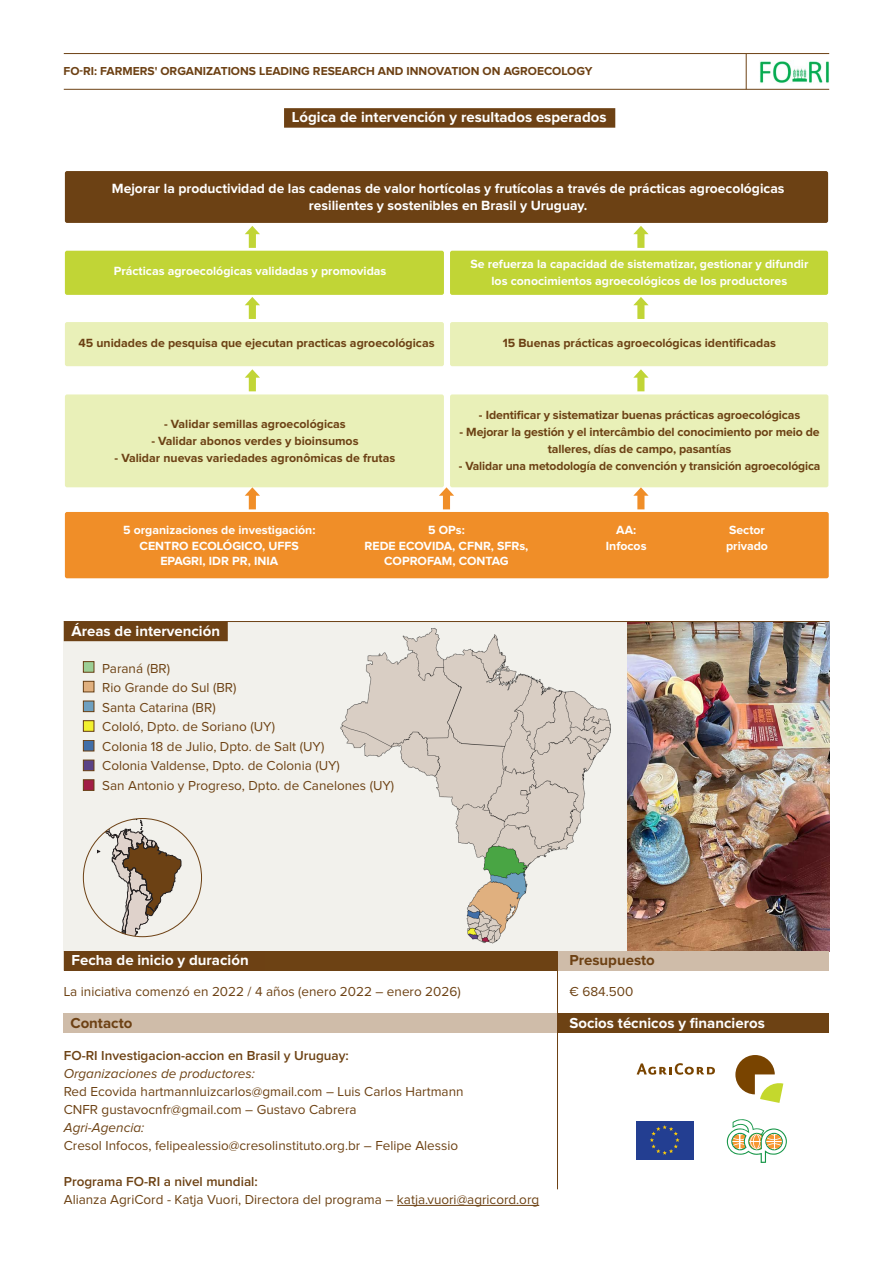
<style>
.page{position:relative;width:893px;height:1263px;background:#fff}
.page>*{position:absolute;margin:0;border:0;box-sizing:border-box;transform-origin:0 0}
.Broodtekst_AgriCord{font:700 15px "Proxima Nova";color:#fff}
.Broodtekst_AgriCord-2{font:700 15px "Proxima Nova";color:#6d4114}
.t1{font:700 13.8px/17px "Proxima Nova";color:#fff;text-align:center}
.Broodtekst_AgriCord-3{font:13.5px "Proxima Nova";color:#6d4214}
.Broodtekst_AgriCord-4{font:600 13.5px "Proxima Nova";color:#6d4214}
.Broodtekst_AgriCord-5{font:italic 13.5px "Proxima Nova";color:#6d4214}
.t2{font:700 12.3px/17px "Proxima Nova";color:#6c4114;text-align:center}
.t3{font:700 12.3px/15.5px "Proxima Nova";color:#fff;text-align:center}
.t4{font:700 12px "Proxima Nova";color:#6d4114}
</style>
<div class="page">
<hr style="left:64px;top:89px;width:765px;height:1px;background:#6d4114">
<hr style="left:64px;top:53px;width:765px;height:1px;background:#6d4114">
<hr style="left:746px;top:54px;width:1px;height:35px;background:#6d4114">
<div style="left:64px;top:622px;width:765px;height:330px;background:#f2f1ec"></div>
<img style="left:340px;top:628px;width:271px;height:316px">
<img style="left:627px;top:622px;width:202px;height:329px">
<img style="left:759px;top:61px;width:71px;height:23px">
<div style="left:64px;top:951px;width:493px;height:20px;background:#6d4214"></div>
<div style="left:557px;top:951px;width:272px;height:20px;background:#cfbca9"></div>
<div style="left:64px;top:1014px;width:493px;height:19px;background:#cfbca9"></div>
<div style="left:557px;top:1014px;width:272px;height:19px;background:#6d4214"></div>
<div style="left:284px;top:108px;width:331px;height:20px;background:#6d4114"></div>
<div style="left:64px;top:622px;width:164px;height:19px;background:#6d4114"></div>
<hr style="left:557px;top:951px;width:1px;height:238px;background:#6d4114">
<hr style="left:397px;top:1205px;width:142px;height:1px;background:#6d4214">
<svg style="left:735px;top:1055px;width:48px;height:48px"></svg>
<svg style="left:637px;top:1063px;width:78px;height:12px"></svg>
<svg style="left:727px;top:1119px;width:60px;height:44px"></svg>
<div style="left:636px;top:1121px;width:58px;height:38px;background:#233e91"></div>
<svg style="left:650px;top:1125px;width:30px;height:30px"></svg>
<svg style="left:83px;top:818px;width:98px;height:119px"></svg>
<hr style="left:64px;top:621px;width:765px;height:1px;background:#6d4114">
<div style="left:450px;top:322px;width:378px;height:44px;background:#e9f0b8;border-radius:2px"></div>
<div style="left:65px;top:251px;width:379px;height:44px;background:#c1d536;border-radius:2px"></div>
<div style="left:450px;top:251px;width:378px;height:44px;background:#c1d536;border-radius:2px"></div>
<div style="left:65px;top:171px;width:763px;height:52px;background:#6c4114;border-radius:2px"></div>
<div style="left:65px;top:512px;width:764px;height:66px;background:#f08e28;border-radius:2px"></div>
<div style="left:65px;top:322px;width:379px;height:44px;background:#e9f0b8;border-radius:2px"></div>
<svg style="left:245px;top:297px;width:15px;height:22px"></svg>
<svg style="left:633px;top:297px;width:16px;height:22px"></svg>
<svg style="left:245px;top:226px;width:15px;height:22px"></svg>
<svg style="left:633px;top:226px;width:16px;height:22px"></svg>
<div style="left:65px;top:394px;width:379px;height:93px;background:#e9f0b8;border-radius:2px"></div>
<div style="left:450px;top:394px;width:378px;height:93px;background:#e9f0b8;border-radius:2px"></div>
<svg style="left:245px;top:369px;width:15px;height:22px"></svg>
<svg style="left:245px;top:487px;width:15px;height:22px"></svg>
<svg style="left:633px;top:487px;width:16px;height:22px"></svg>
<svg style="left:439px;top:487px;width:15px;height:22px"></svg>
<svg style="left:633px;top:369px;width:16px;height:22px"></svg>
<div style="left:83px;top:661px;width:11px;height:11px;background:#9cce95;border:1px solid #6d4214"></div>
<div style="left:83px;top:701px;width:11px;height:11px;background:#6ea0c0;border:1px solid #6d4214"></div>
<div style="left:83px;top:740px;width:11px;height:11px;background:#416ea7;border:1px solid #6d4214"></div>
<div style="left:83px;top:681px;width:11px;height:11px;background:#e0b07f;border:1px solid #6d4214"></div>
<div style="left:83px;top:720px;width:11px;height:11px;background:#f2f12f;border:1px solid #6d4214"></div>
<div style="left:83px;top:760px;width:11px;height:11px;background:#5b4285;border:1px solid #6d4214"></div>
<div style="left:83px;top:779px;width:11px;height:11px;background:#a21d46;border:1px solid #6d4214"></div>
<p class="t4" style="left:64px;top:65px;width:530px">FO-RI: FARMERS' ORGANIZATIONS LEADING RESEARCH AND INNOVATION ON AGROECOLOGY</p>
<p class="Broodtekst_AgriCord" style="left:292px;top:109px;width:316px">Lógica de intervención y resultados esperados</p>
<p class="t1" style="left:112px;top:181px;width:674px">Mejorar la productividad de las cadenas de valor hortícolas y frutícolas a través de prácticas agroecológicas resilientes y sostenibles en Brasil y Uruguay.</p>
<p class="t3" style="left:114px;top:264px;width:274px">Prácticas agroecológicas validadas y promovidas</p>
<p class="t2" style="left:79px;top:334px;width:358px">45 unidades de pesquisa que ejecutan practicas agroecológicas</p>
<p class="t2" style="left:164px;top:416px;width:183px">- Validar semillas agroecológicas</p>
<p class="t2" style="left:151px;top:433px;width:209px">- Validar abonos verdes y bioinsumos</p>
<p class="t2" style="left:115px;top:450px;width:282px">- Validar nuevas variedades agronômicas de frutas</p>
<p class="t3" style="left:470px;top:256px;width:340px;line-height:17px">Se refuerza la capacidad de sistematizar, gestionar y difundir los conocimientos agroecológicos de los productores</p>
<p class="t2" style="left:503px;top:335px;width:275px">15 Buenas prácticas agroecológicas identificadas</p>
<p class="t2" style="left:479px;top:407px;width:323px">- Identificar y sistematizar buenas prácticas agroecológicas</p>
<p class="t2" style="left:459px;top:424px;width:362px">- Mejorar la gestión y el intercâmbio del conocimiento por meio de talleres, días de campo, pasantías</p>
<p class="t2" style="left:459px;top:457px;width:363px">- Validar una metodología de convención y transición agroecológica</p>
<p class="t3" style="left:123px;top:523px;width:194px">5 organizaciones de investigación:<br>CENTRO ECOLÓGICO, UFFS<br>EPAGRI, IDR PR, INIA</p>
<p class="t3" style="left:365px;top:523px;width:165px">5 OPs:<br>REDE ECOVIDA, CFNR, SFRs,<br>COPROFAM, CONTAG</p>
<p class="t3" style="left:606px;top:523px;width:42px">AA:<br>Infocos</p>
<p class="t3" style="left:726px;top:523px;width:44px;text-align:left">Sector privado</p>
<p class="Broodtekst_AgriCord" style="left:71px;top:622px;width:150px">Áreas de intervención</p>
<p class="Broodtekst_AgriCord-3" style="left:102px;top:661px;width:69px">Paraná (BR)</p>
<p class="Broodtekst_AgriCord-3" style="left:102px;top:680px;width:136px">Rio Grande do Sul (BR)</p>
<p class="Broodtekst_AgriCord-3" style="left:102px;top:700px;width:115px">Santa Catarina (BR)</p>
<p class="Broodtekst_AgriCord-3" style="left:102px;top:719px;width:174px">Cololó, Dpto. de Soriano (UY)</p>
<p class="Broodtekst_AgriCord-3" style="left:102px;top:739px;width:224px">Colonia 18 de Julio, Dpto. de Salt (UY)</p>
<p class="Broodtekst_AgriCord-3" style="left:102px;top:758px;width:239px">Colonia Valdense, Dpto. de Colonia (UY)</p>
<p class="Broodtekst_AgriCord-3" style="left:102px;top:778px;width:294px">San Antonio y Progreso, Dpto. de Canelones (UY)</p>
<p class="Broodtekst_AgriCord" style="left:71px;top:952px;width:179px">Fecha de inicio y duración</p>
<p class="Broodtekst_AgriCord-2" style="left:569px;top:952px;width:87px">Presupuesto</p>
<p class="Broodtekst_AgriCord-3" style="left:64px;top:984px;width:398px">La iniciativa comenzó en 2022 / 4 años (enero 2022 – enero 2026)</p>
<p class="Broodtekst_AgriCord-3" style="left:569px;top:984px;width:65px">€ 684.500</p>
<p class="Broodtekst_AgriCord-2" style="left:70px;top:1014px;width:64px">Contacto</p>
<p class="Broodtekst_AgriCord" style="left:569px;top:1014px;width:197px">Socios técnicos y financieros</p>
<p class="Broodtekst_AgriCord-4" style="left:64px;top:1047px;width:287px">FO-RI Investigacion-accion en Brasil y Uruguay:</p>
<p class="Broodtekst_AgriCord-5" style="left:64px;top:1065px;width:192px">Organizaciones de productores:</p>
<p class="Broodtekst_AgriCord-3" style="left:64px;top:1083px;width:401px">Red Ecovida hartmannluizcarlos@gmail.com – Luis Carlos Hartmann</p>
<p class="Broodtekst_AgriCord-3" style="left:64px;top:1101px;width:294px">CNFR gustavocnfr@gmail.com – Gustavo Cabrera</p>
<p class="Broodtekst_AgriCord-5" style="left:64px;top:1119px;width:82px">Agri-Agencia:</p>
<p class="Broodtekst_AgriCord-3" style="left:64px;top:1137px;width:396px">Cresol Infocos, felipealessio@cresolinstituto.org.br – Felipe Alessio</p>
<p class="Broodtekst_AgriCord-4" style="left:64px;top:1173px;width:195px">Programa FO-RI a nivel mundial:</p>
<p class="Broodtekst_AgriCord-3" style="left:64px;top:1191px;width:477px">Alianza AgriCord - Katja Vuori, Directora del programa – katja.vuori@agricord.org</p>
</div>
